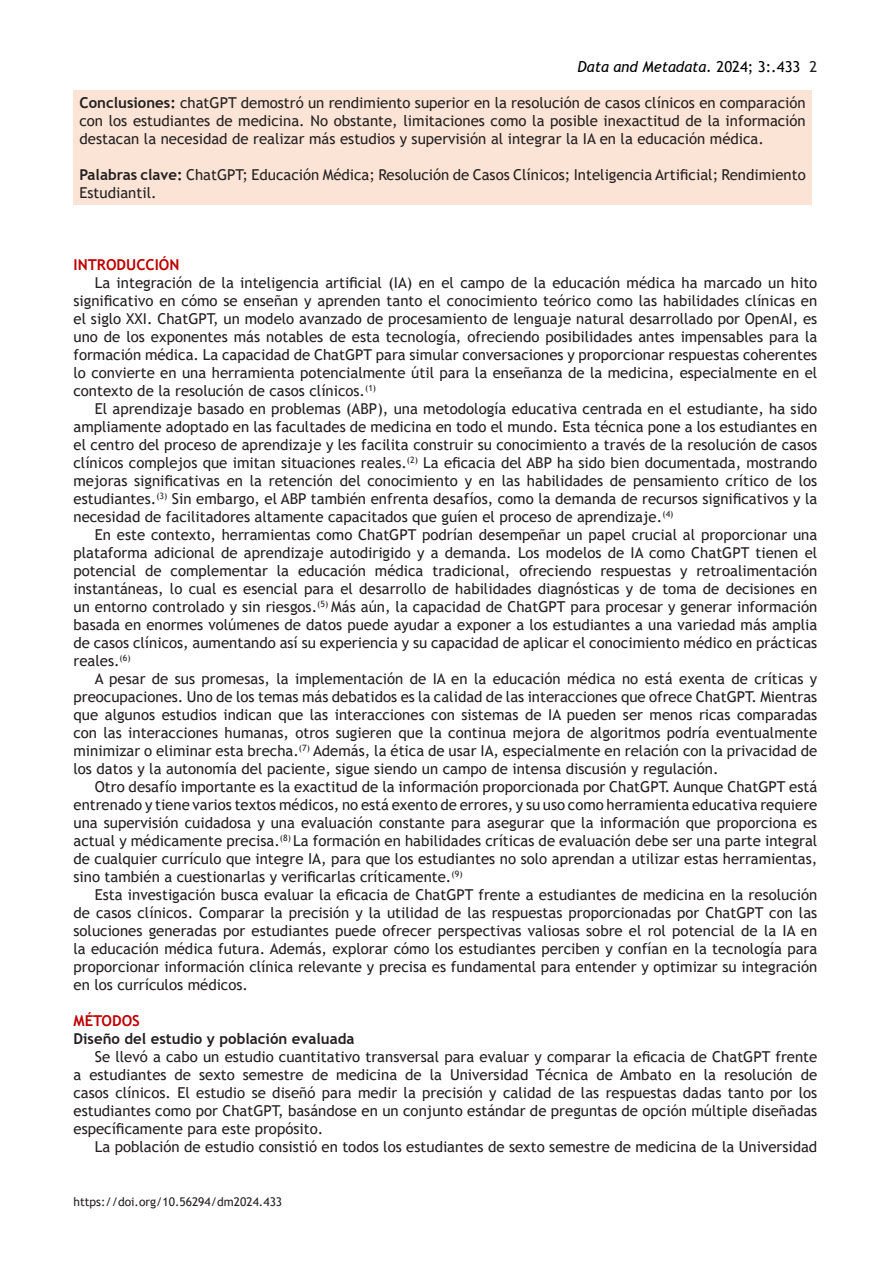
<style>
.page{position:relative;width:893px;height:1263px;background:#fff}
.page>*{position:absolute;margin:0;border:0;box-sizing:border-box;transform-origin:0 0}
.Normal__Web{font:15px/18px "Trebuchet MS";color:#231f20;text-align:justify}
.t1{font:700 15px "Trebuchet MS";color:#231f20}
.t2{font:italic 15px "Trebuchet MS";color:#000}
.t3{font:700 15px "Trebuchet MS";color:#be0000}
.t4{font:12px "Trebuchet MS";color:#231f20}
.s1{font-style:normal}
.s2{font-style:normal;color:#231f20}
.s3{font-weight:700}
</style>
<div class="page">
<div style="left:74px;top:90px;width:738px;height:114px;background:#fbe4d5"></div>
<p class="t2" style="left:578px;top:58px;width:241px">Data and Metadata. <span class="s1">2024; 3:.433</span> <span class="s2">2</span></p>
<p class="Normal__Web" style="left:80px;top:94px;width:728px"><span class="s3">Conclusiones:</span> chatGPT demostró un rendimiento superior en la resolución de casos clínicos en comparación con los estudiantes de medicina. No obstante, limitaciones como la posible inexactitud de la información destacan la necesidad de realizar más estudios y supervisión al integrar la IA en la educación médica.</p>
<p class="Normal__Web" style="left:80px;top:166px;width:728px"><span class="s3">Palabras clave:</span> ChatGPT; Educación Médica; Resolución de Casos Clínicos; Inteligencia Artificial; Rendimiento<br>Estudiantil.</p>
<p class="t3" style="left:74px;top:255px;width:107px">INTRODUCCIÓN</p>
<p class="Normal__Web" style="left:74px;top:274px;width:745px;text-indent:21px">La integración de la inteligencia artificial (IA) en el campo de la educación médica ha marcado un hito significativo en cómo se enseñan y aprenden tanto el conocimiento teórico como las habilidades clínicas en el siglo XXI. ChatGPT, un modelo avanzado de procesamiento de lenguaje natural desarrollado por OpenAI, es uno de los exponentes más notables de esta tecnología, ofreciendo posibilidades antes impensables para la formación médica. La capacidad de ChatGPT para simular conversaciones y proporcionar respuestas coherentes lo convierte en una herramienta potencialmente útil para la enseñanza de la medicina, especialmente en el contexto de la resolución de casos clínicos.<sup>(1)</sup></p>
<p class="Normal__Web" style="left:74px;top:400px;width:745px;text-indent:21px">El aprendizaje basado en problemas (ABP), una metodología educativa centrada en el estudiante, ha sido ampliamente adoptado en las facultades de medicina en todo el mundo. Esta técnica pone a los estudiantes en el centro del proceso de aprendizaje y les facilita construir su conocimiento a través de la resolución de casos clínicos complejos que imitan situaciones reales.<sup>(2)</sup> La eficacia del ABP ha sido bien documentada, mostrando mejoras significativas en la retención del conocimiento y en las habilidades de pensamiento crítico de los estudiantes.<sup>(3)</sup> Sin embargo, el ABP también enfrenta desafíos, como la demanda de recursos significativos y la necesidad de facilitadores altamente capacitados que guíen el proceso de aprendizaje.<sup>(4)</sup></p>
<p class="Normal__Web" style="left:74px;top:526px;width:745px;text-indent:21px">En este contexto, herramientas como ChatGPT podrían desempeñar un papel crucial al proporcionar una plataforma adicional de aprendizaje autodirigido y a demanda. Los modelos de IA como ChatGPT tienen el potencial de complementar la educación médica tradicional, ofreciendo respuestas y retroalimentación instantáneas, lo cual es esencial para el desarrollo de habilidades diagnósticas y de toma de decisiones en un entorno controlado y sin riesgos.<sup>(5)</sup> Más aún, la capacidad de ChatGPT para procesar y generar información basada en enormes volúmenes de datos puede ayudar a exponer a los estudiantes a una variedad más amplia de casos clínicos, aumentando así su experiencia y su capacidad de aplicar el conocimiento médico en prácticas reales.<sup>(6)</sup></p>
<p class="Normal__Web" style="left:74px;top:670px;width:745px;text-indent:21px">A pesar de sus promesas, la implementación de IA en la educación médica no está exenta de críticas y preocupaciones. Uno de los temas más debatidos es la calidad de las interacciones que ofrece ChatGPT. Mientras que algunos estudios indican que las interacciones con sistemas de IA pueden ser menos ricas comparadas con las interacciones humanas, otros sugieren que la continua mejora de algoritmos podría eventualmente minimizar o eliminar esta brecha.<sup>(7)</sup> Además, la ética de usar IA, especialmente en relación con la privacidad de los datos y la autonomía del paciente, sigue siendo un campo de intensa discusión y regulación.</p>
<p class="Normal__Web" style="left:74px;top:778px;width:745px;text-indent:21px">Otro desafío importante es la exactitud de la información proporcionada por ChatGPT. Aunque ChatGPT está entrenado y tiene varios textos médicos, no está exento de errores, y su uso como herramienta educativa requiere una supervisión cuidadosa y una evaluación constante para asegurar que la información que proporciona es actual y médicamente precisa.<sup>(8)</sup> La formación en habilidades críticas de evaluación debe ser una parte integral de cualquier currículo que integre IA, para que los estudiantes no solo aprendan a utilizar estas herramientas, sino también a cuestionarlas y verificarlas críticamente.<sup>(9)</sup></p>
<p class="Normal__Web" style="left:74px;top:886px;width:745px;text-indent:21px">Esta investigación busca evaluar la eficacia de ChatGPT frente a estudiantes de medicina en la resolución de casos clínicos. Comparar la precisión y la utilidad de las respuestas proporcionadas por ChatGPT con las soluciones generadas por estudiantes puede ofrecer perspectivas valiosas sobre el rol potencial de la IA en la educación médica futura. Además, explorar cómo los estudiantes perciben y confían en la tecnología para proporcionar información clínica relevante y precisa es fundamental para entender y optimizar su integración en los currículos médicos.</p>
<p class="t3" style="left:74px;top:1011px;width:68px">MÉTODOS</p>
<p class="t1" style="left:74px;top:1029px;width:282px">Diseño del estudio y población evaluada</p>
<p class="Normal__Web" style="left:74px;top:1048px;width:745px;text-indent:21px">Se llevó a cabo un estudio cuantitativo transversal para evaluar y comparar la eficacia de ChatGPT frente a estudiantes de sexto semestre de medicina de la Universidad Técnica de Ambato en la resolución de casos clínicos. El estudio se diseñó para medir la precisión y calidad de las respuestas dadas tanto por los estudiantes como por ChatGPT, basándose en un conjunto estándar de preguntas de opción múltiple diseñadas específicamente para este propósito.</p>
<p class="Normal__Web" style="left:95px;top:1138px;width:724px">La población de estudio consistió en todos los estudiantes de sexto semestre de medicina de la Universidad</p>
<p class="t4" style="left:74px;top:1194px;width:210px">https://doi.org/10.56294/dm2024.433</p>
</div>
